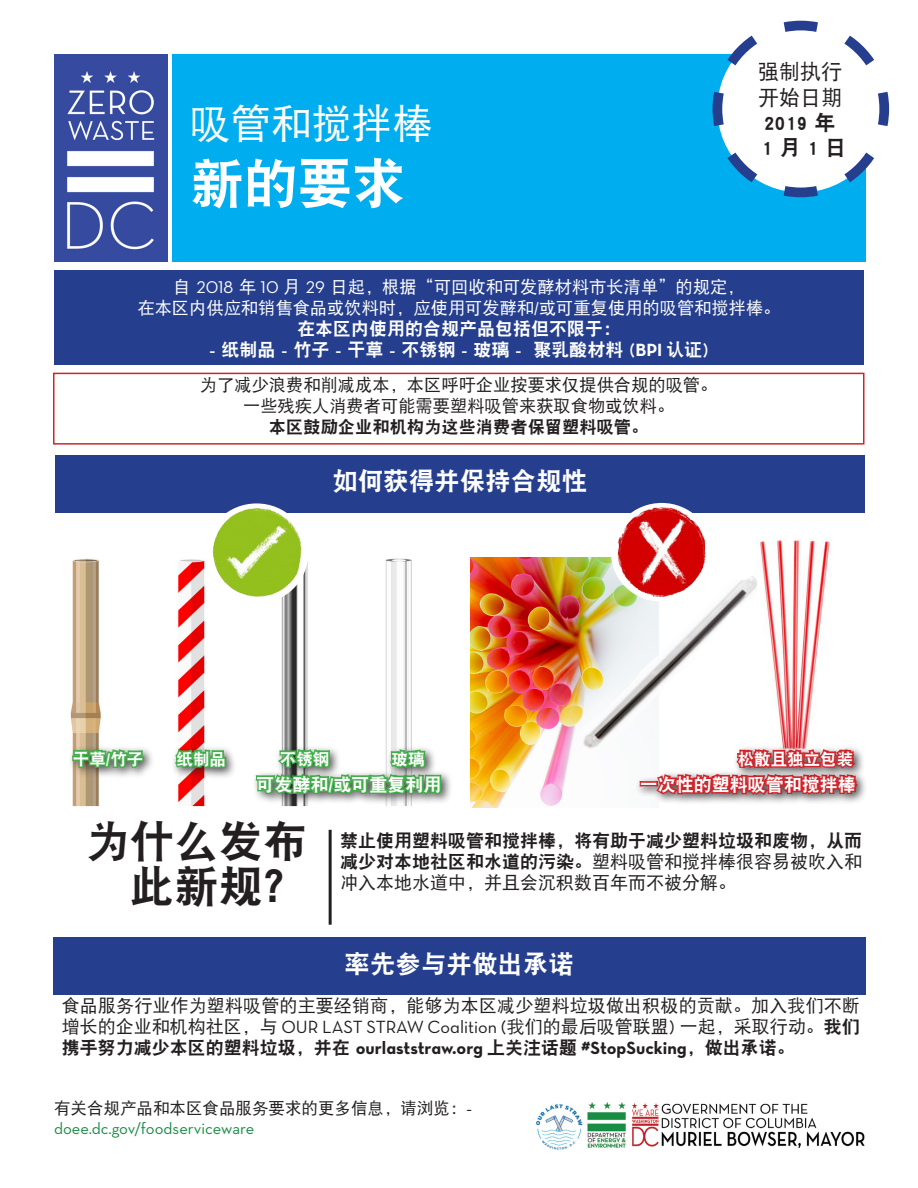
<style>
.page{position:relative;width:918px;height:1188px;background:#fff}
.page>*{position:absolute;margin:0;border:0;box-sizing:border-box;transform-origin:0 0}
.t1{font:54px "DFP Hei W9";color:#fff}
.t2{font:44.4px/44.4px "DFP Hei W9";color:#231f20;text-align:right}
.t3{font:40.5px "DFP Hei W5";color:#fff}
.t4{font:25.5px "DFP Hei W9";color:#fff}
.t5{font:21px/25.2px "DFP Hei W9";color:#231f20}
.t6{font:21px "DFP Hei W5";color:#231f20}
.t7{font:18px/21px "DFP Hei W5";color:#231f20;text-align:justify}
.t8{font:18px/21px "DFP Hei W9";color:#231f20;text-align:justify}
.t9{font:18px "DFP Hei W9";color:#fff}
.t10{font:17.25px "DFP Hei W5";color:#fff}
.t11{font:17.25px "DFP Hei W5";color:#231f20}
.t12{font:17.25px "DFP Hei W9";color:#231f20}
.t13{font:16.5px/19.8px "Neutra Text";color:#188d44}
.t14{font:16.5px "DFP Hei W9";color:#fff}
.s1{font-family:"Neutra Text Book Alt"}
.s2{font-family:"Neutra Text Bold SC Alt"}
.s3{font-family:"DFP Hei W5"}
.s4{font-family:"DFP Hei W9"}
.s5{font-family:"Neutra Text Bold Alt"}
.s6{font-family:"DFP Hei W5";color:#231f20}
</style>
<div class="page">
<img style="left:470px;top:557px;width:97px;height:251px">
<img style="left:756px;top:538px;width:76px;height:192px">
<img style="left:54px;top:54px;width:114px;height:207px">
<div style="left:172px;top:54px;width:694px;height:207px;background:#00aeef"></div>
<div style="left:53px;top:373px;width:811px;height:72px;border:2px solid #d1232a"></div>
<div style="left:55px;top:455px;width:810px;height:57px;background:#253f8e"></div>
<img style="left:70px;top:558px;width:342px;height:248px">
<img style="left:202px;top:504px;width:106px;height:100px">
<img style="left:609px;top:504px;width:109px;height:52px">
<hr style="left:329px;top:830px;width:3px;height:95px;background:#231f20">
<div style="left:53px;top:937px;width:813px;height:58px;background:#253f8e"></div>
<img style="left:632px;top:1103px;width:233px;height:44px">
<img style="left:587px;top:1102px;width:39px;height:46px">
<img style="left:536px;top:1104px;width:47px;height:46px">
<div style="left:54px;top:270px;width:810px;height:95px;background:#253f8e"></div>
<img style="left:565px;top:556px;width:211px;height:211px">
<div style="left:251px;top:770px;width:202px;height:35px;background:#231f20;opacity:.75"></div>
<div style="left:68px;top:745px;width:87px;height:34px;background:#231f20;opacity:.75"></div>
<svg style="left:71px;top:742px;width:75px;height:28px"></svg>
<div style="left:171px;top:745px;width:66px;height:34px;background:#231f20;opacity:.75"></div>
<svg style="left:172px;top:746px;width:56px;height:24px"></svg>
<svg style="left:254px;top:704px;width:189px;height:103px"></svg>
<div style="left:635px;top:770px;width:233px;height:35px;background:#231f20;opacity:.75"></div>
<div style="left:732px;top:745px;width:134px;height:34px;background:#231f20;opacity:.75"></div>
<svg style="left:638px;top:730px;width:223px;height:73px"></svg>
<svg style="left:712px;top:20px;width:178px;height:178px"></svg>
<p class="t3" style="left:190px;top:103px;width:245px">吸管和搅拌棒</p>
<p class="t1" style="left:190px;top:156px;width:218px">新的要求</p>
<p class="t6" style="left:758px;top:61px;width:85px">强制执行</p>
<p class="t6" style="left:758px;top:87px;width:85px">开始日期</p>
<p class="t5" style="left:761px;top:110px;width:86px">2019 年<br>1 月 1 日</p>
<p class="t10" style="left:173px;top:278px;width:573px">自 <span class="s1">2018</span> 年 <span class="s1">10</span> 月 <span class="s1">29</span> 日起，根据“可回收和可发酵材料市长清单”的规定，</p>
<p class="t10" style="left:137px;top:299px;width:645px">在本区内供应和销售食品或饮料时，应使用可发酵和/或可重复使用的吸管和搅拌棒。</p>
<p class="t9" style="left:297px;top:320px;width:325px">在本区内使用的合规产品包括但不限于：</p>
<p class="t9" style="left:210px;top:341px;width:500px">- 纸制品 - 竹子 - 干草 - 不锈钢 - 玻璃 - 聚乳酸材料 (<span class="s2">BPI</span> 认证)</p>
<p class="t11" style="left:200px;top:376px;width:519px">为了减少浪费和削减成本，本区呼吁企业按要求仅提供合规的吸管。</p>
<p class="t11" style="left:243px;top:397px;width:433px">一些残疾人消费者可能需要塑料吸管来获取食物或饮料。</p>
<p class="t12" style="left:269px;top:418px;width:381px">本区鼓励企业和机构为这些消费者保留塑料吸管。</p>
<p class="t4" style="left:332px;top:468px;width:256px">如何获得并保持合规性</p>
<p class="t14" style="left:73px;top:751px;width:72px">干草/竹子</p>
<p class="t14" style="left:177px;top:751px;width:51px">纸制品</p>
<p class="t14" style="left:280px;top:751px;width:51px">不锈钢</p>
<p class="t14" style="left:392px;top:751px;width:34px">玻璃</p>
<p class="t14" style="left:738px;top:751px;width:117px">松散且独立包装</p>
<p class="t9" style="left:257px;top:775px;width:187px">可发酵和/或可重复利用</p>
<p class="t9" style="left:640px;top:775px;width:218px">一次性的塑料吸管和搅拌棒</p>
<p class="t2" style="left:85px;top:819px;width:223px">为什么发布此新规？</p>
<p class="t8" style="left:340px;top:830px;width:523px">禁止使用塑料吸管和搅拌棒，将有助于减少塑料垃圾和废物，从而减少对本地社区和水道的污染。<span class="s3">塑料吸管和搅拌棒很容易被吹入和冲入本地水道中，并且会沉积数百年而不被分解。</span></p>
<p class="t4" style="left:345px;top:951px;width:231px">率先参与并做出承诺</p>
<p class="t7" style="left:62px;top:995px;width:800px">食品服务行业作为塑料吸管的主要经销商，能够为本区减少塑料垃圾做出积极的贡献。加入我们不断增长的企业和机构社区，与 <span class="s1">OUR LAST STRAW Coalition</span> (我们的最后吸管联盟) 一起，采取行动。<span class="s4">我们携手努力减少本区的塑料垃圾，并在</span> <span class="s5">ourlaststraw.org</span> <span class="s4">上关注话题</span> <span class="s5">#StopSucking</span><span class="s4">，做出承诺。</span></p>
<p class="t13" style="left:54px;top:1098px;width:419px"><span class="s6">有关合规产品和本区食品服务要求的更多信息，请浏览：- </span>doee.dc.gov/foodserviceware</p>
</div>
